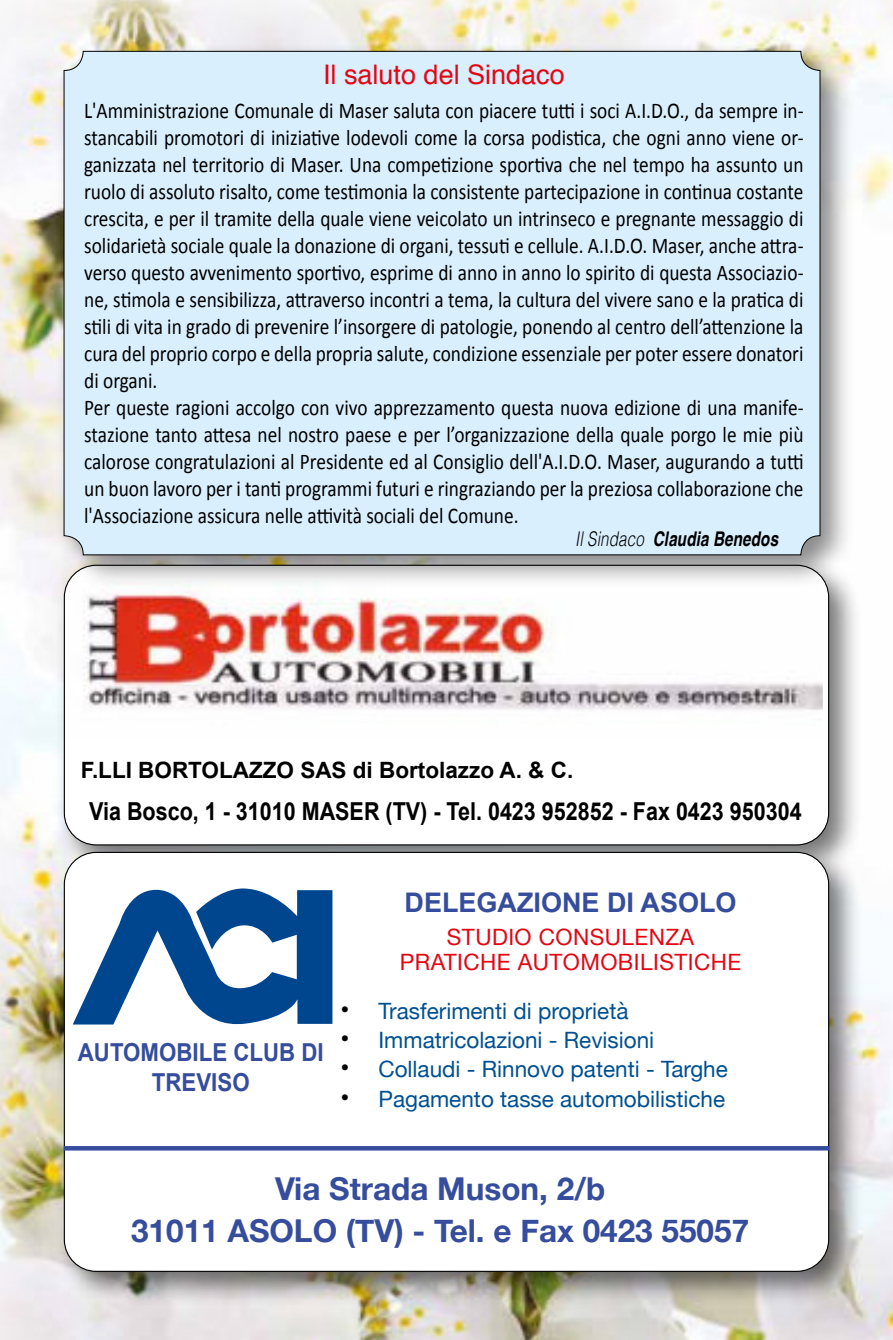
<style>
.page{position:relative;width:893px;height:1340px;background:#fff}
.page>*{position:absolute;margin:0;border:0;box-sizing:border-box;transform-origin:0 0}
.t1{font:700 31.5px/42.8px "Helvetica Neue";color:#354d9c;text-align:center}
.t2{font:700 27px "Arial";color:#354d9c}
.t3{font:27px "Helvetica";color:#e30613}
.t4{font:700 24.75px "Arial";color:#000;scale:.87 1}
.t5{font:700 24.75px/29.7px "Arial";color:#354d9c;text-align:center;scale:.9 1}
.t6{font:22.5px/27px "Calibri";color:#000;scale:.86 1}
.t7{font:22.5px "Helvetica Neue";color:#005092}
.t8{font:22.5px/24.8px "Helvetica Neue";letter-spacing:.02em;color:#e30613;text-align:center}
.t9{font:700 22.5px "Arial";color:#000}
.t10{font:italic 700 20.25px "Helvetica";letter-spacing:.01em;color:#000;scale:.75 1}
.s1{font-weight:300}
.s2{font-family:"Helvetica";font-size:27px;color:#000}
</style>
<div class="page">
<img style="left:0;top:0;width:893px;height:1339px">
<div style="left:55px;top:556px;width:808px;height:323px;background:#000;opacity:.54"></div>
<div style="left:64px;top:565px;width:765px;height:280px;background:#fff;border-radius:32px"></div>
<img style="left:83px;top:590px;width:740px;height:120px">
<div style="left:55px;top:843px;width:808px;height:462px;background:#000;opacity:.54"></div>
<div style="left:64px;top:852px;width:765px;height:419px;background:#fff;border-radius:32px"></div>
<svg style="left:73px;top:888px;width:259px;height:137px"></svg>
<hr style="left:64px;top:1146px;width:765px;height:4px;background:#354d9c">
<div style="left:55px;top:43px;width:800px;height:546px;background:#000;opacity:.45"></div>
<div style="left:64px;top:51px;width:756px;height:504px;background:#d9effd;border-radius:19px"></div>
<p class="t3" style="left:323px;top:64px;width:243px">Il saluto del Sindaco</p>
<p class="t6" style="left:84px;top:96px;width:838px">L'Amministrazione Comunale di Maser saluta con piacere tutti i soci A.I.D.O., da sempre in&shy;stancabili promotori di iniziative lodevoli come la corsa podistica, che ogni anno viene or&shy;ganizzata nel territorio di Maser. Una competizione sportiva che nel tempo ha assunto un ruolo di assoluto risalto, come testimonia la consistente partecipazione in continua costante crescita, e per il tramite della quale viene veicolato un intrinseco e pregnante messaggio di solidarietà sociale quale la donazione di organi, tessuti e cellule. A.I.D.O. Maser, anche attra&shy;verso questo avvenimento sportivo, esprime di anno in anno lo spirito di questa Associazio&shy;ne, stimola e sensibilizza, attraverso incontri a tema, la cultura del vivere sano e la pratica di stili di vita in grado di prevenire l’insorgere di patologie, ponendo al centro dell’attenzione la cura del proprio corpo e della propria salute, condizione essenziale per poter essere donatori di organi.<br>Per queste ragioni accolgo con vivo apprezzamento questa nuova edizione di una manife&shy;stazione tanto attesa nel nostro paese e per l’organizzazione della quale porgo le mie più calorose congratulazioni al Presidente ed al Consiglio dell'A.I.D.O. Maser, augurando a tutti un buon lavoro per i tanti programmi futuri e ringraziando per la preziosa collaborazione che l'Associazione assicura nelle attività sociali del Comune.</p>
<p class="t10" style="left:575px;top:526px;width:272px"><span class="s1">Il Sindaco</span> Claudia Benedos</p>
<p class="t9" style="left:81px;top:761px;width:494px">F.LLI BORTOLAZZO SAS di Bortolazzo A. &amp; C.</p>
<p class="t4" style="left:89px;top:802px;width:820px">Via Bosco, 1 - 31010 MASER (TV) - Tel. 0423 952852 - Fax 0423 950304</p>
<p class="t5" style="left:78px;top:1040px;width:275px">AUTOMOBILE CLUB DI<br>TREVISO</p>
<p class="t2" style="left:404px;top:891px;width:334px">DELEGAZIONE DI ASOLO</p>
<p class="t8" style="left:400px;top:926px;width:343px">STUDIO CONSULENZA<br>PRATICHE AUTOMOBILISTICHE</p>
<p class="t7" style="left:340px;top:1001px;width:290px"><span class="s2">•</span> Trasferimenti di proprietà</p>
<p class="t7" style="left:340px;top:1030px;width:316px"><span class="s2">•</span> Immatricolazioni - Revisioni</p>
<p class="t7" style="left:340px;top:1060px;width:389px"><span class="s2">•</span> Collaudi - Rinnovo patenti - Targhe</p>
<p class="t7" style="left:340px;top:1089px;width:387px"><span class="s2">•</span> Pagamento tasse automobilistiche</p>
<h1 class="t1" style="left:131px;top:1169px;width:619px">Via Strada Muson, 2/b<br>31011 ASOLO (TV) - Tel. e Fax 0423 55057</h1>
</div>
